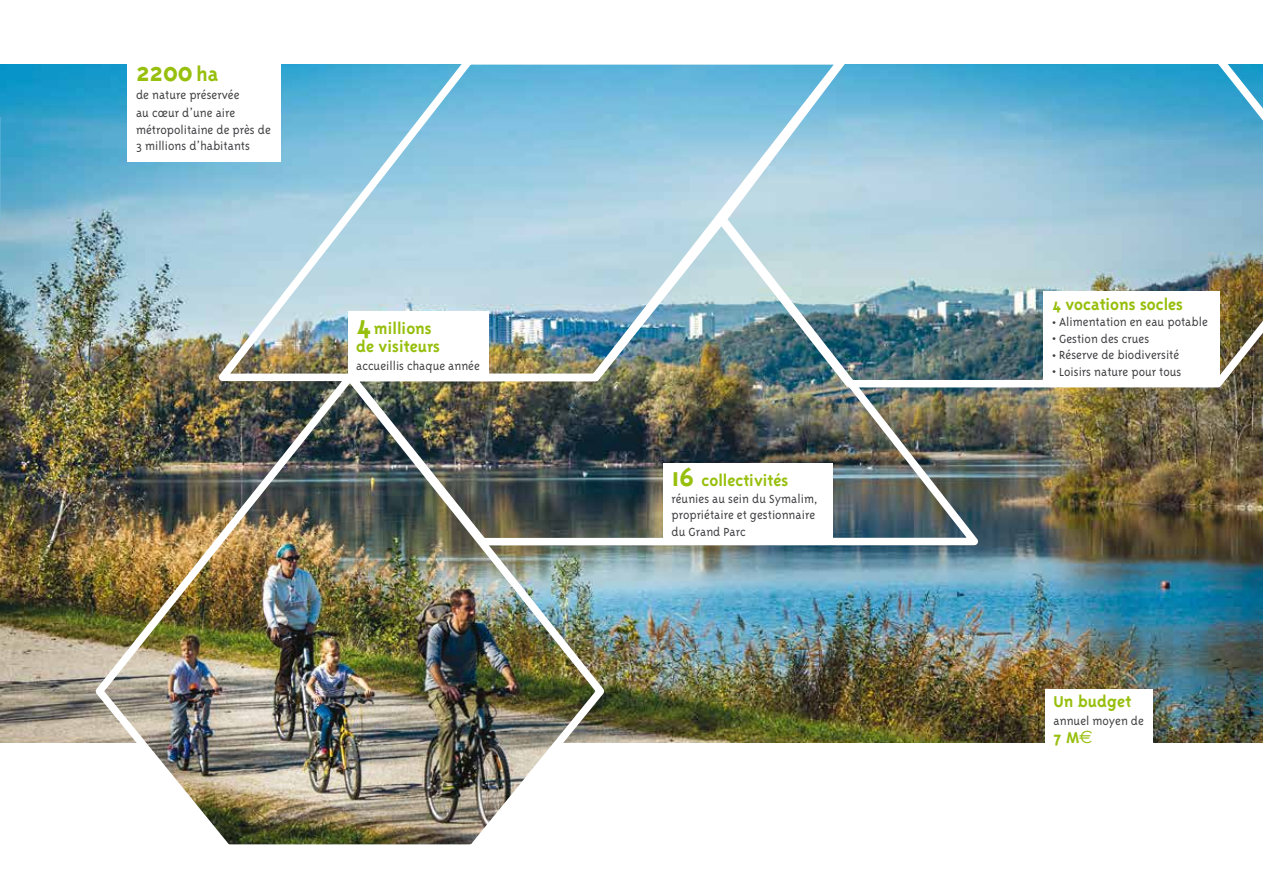
<style>
.page{position:relative;width:1263px;height:893px;background:#fff}
.page>*{position:absolute;margin:0;border:0;box-sizing:border-box;transform-origin:0 0}
.t1{font:700 30px "Triplex";color:#97bf0d}
.t2{font:700 18px/18px "Triplex";color:#97bf0d}
.t3{font:300 13.5px/16.5px "Triplex";color:#3e3d40}
.s1{font-size:22.5px}
.s2{font-size:30px}
.s3{font-family:"Euro Sans";font-weight:400}
</style>
<div class="page">
<img style="left:0;top:64px;width:1263px;height:679px">
<div style="left:128px;top:58px;width:153px;height:104px;background:#fff"></div>
<div style="left:1045px;top:689px;width:107px;height:62px;background:#fff"></div>
<svg style="left:852px;top:64px;width:411px;height:330px"></svg>
<svg style="left:207px;top:64px;width:645px;height:301px;background:#97c8de"></svg>
<img style="left:336px;top:207px;width:649px;height:345px">
<img style="left:90px;top:365px;width:520px;height:480px">
<svg style="left:0;top:117px;width:1px;height:106px"></svg>
<h1 class="t1" style="left:136px;top:55px;width:84px">2200 <span class="s1">ha</span></h1>
<p class="t3" style="left:136px;top:86px;width:105px;line-height:18px">de nature préservée au cœur d’une aire</p>
<p class="t3" style="left:136px;top:121px;width:136px">métropolitaine de près de<br>3 millions d’habitants</p>
<h2 class="t2" style="left:356px;top:320px;width:85px"><span class="s2">4</span> millions de visiteurs</h2>
<p class="t3" style="left:356px;top:358px;width:125px">accueillis chaque année</p>
<h2 class="t2" style="left:671px;top:472px;width:118px"><span class="s2">16</span> collectivités</h2>
<p class="t3" style="left:671px;top:490px;width:148px">réunies au sein du Symalim, propriétaire et gestionnaire du Grand Parc</p>
<h2 class="t2" style="left:1052px;top:295px;width:133px">4 vocations socles</h2>
<p class="t3" style="left:1052px;top:314px;width:157px">• Alimentation en eau potable</p>
<p class="t3" style="left:1052px;top:330px;width:99px">• Gestion des crues</p>
<p class="t3" style="left:1052px;top:347px;width:129px">• Réserve de biodiversité</p>
<p class="t3" style="left:1052px;top:363px;width:131px">• Loisirs nature pour tous</p>
<h2 class="t2" style="left:1053px;top:692px;width:79px">Un budget</h2>
<p class="t3" style="left:1053px;top:712px;width:92px">annuel moyen de</p>
<h2 class="t2" style="left:1053px;top:728px;width:40px">7 M<span class="s3">€</span></h2>
</div>
